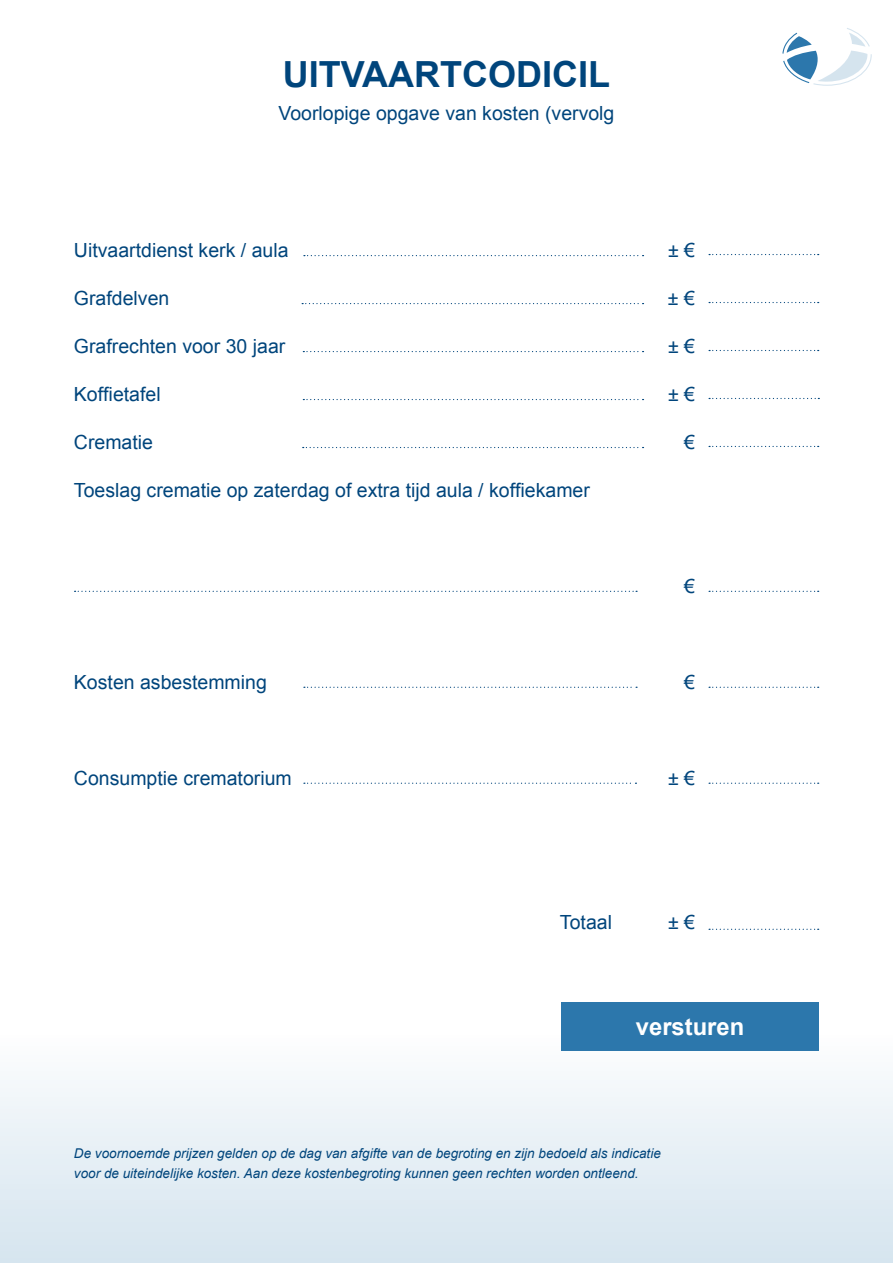
<style>
.page{position:relative;width:893px;height:1263px;background:#fff}
.page>*{position:absolute;margin:0;border:0;box-sizing:border-box;transform-origin:0 0}
.t1{font:700 36px "Arial";color:#00457c}
.t2{font:700 23.7px "Arial";color:#fff}
.t3{font:19.5px "Arial";color:#00457c}
.t4{font:italic 13.5px/19.5px "Arial";color:#00457c}
</style>
<div class="page">
<div style="left:0;top:1031px;width:893px;height:232px;background:linear-gradient(to bottom,#fdfefe,#d5e4ee)"></div>
<svg style="left:709px;top:254px;width:110px;height:1px"></svg>
<svg style="left:709px;top:302px;width:110px;height:1px"></svg>
<svg style="left:709px;top:350px;width:110px;height:1px"></svg>
<svg style="left:709px;top:398px;width:110px;height:1px"></svg>
<svg style="left:709px;top:446px;width:110px;height:1px"></svg>
<svg style="left:709px;top:591px;width:110px;height:1px"></svg>
<svg style="left:709px;top:687px;width:110px;height:1px"></svg>
<svg style="left:709px;top:783px;width:110px;height:1px"></svg>
<svg style="left:709px;top:929px;width:110px;height:1px"></svg>
<svg style="left:304px;top:255px;width:340px;height:1px"></svg>
<svg style="left:302px;top:303px;width:342px;height:1px"></svg>
<svg style="left:303px;top:351px;width:341px;height:1px"></svg>
<svg style="left:303px;top:399px;width:341px;height:1px"></svg>
<svg style="left:303px;top:447px;width:341px;height:1px"></svg>
<svg style="left:75px;top:591px;width:562px;height:1px"></svg>
<svg style="left:304px;top:687px;width:333px;height:1px"></svg>
<svg style="left:304px;top:783px;width:332px;height:1px"></svg>
<svg style="left:782px;top:28px;width:90px;height:58px"></svg>
<div style="left:561px;top:1001px;width:258px;height:49px;background:#2c77ac"></div>
<h1 class="t1" style="left:283px;top:51px;width:329px">UITVAARTCODICIL</h1>
<p class="t3" style="left:278px;top:101px;width:338px">Voorlopige opgave van kosten (vervolg</p>
<p class="t3" style="left:74px;top:237px;width:216px">Uitvaartdienst kerk / aula</p>
<p class="t3" style="left:668px;top:237px;width:28px">± €</p>
<p class="t3" style="left:74px;top:285px;width:97px">Grafdelven</p>
<p class="t3" style="left:668px;top:285px;width:28px">± €</p>
<p class="t3" style="left:74px;top:333px;width:213px">Grafrechten voor 30 jaar</p>
<p class="t3" style="left:668px;top:333px;width:28px">± €</p>
<p class="t3" style="left:74px;top:381px;width:88px">Koffietafel</p>
<p class="t3" style="left:668px;top:381px;width:28px">± €</p>
<p class="t3" style="left:74px;top:429px;width:81px">Crematie</p>
<p class="t3" style="left:684px;top:429px;width:12px">€</p>
<p class="t3" style="left:74px;top:477px;width:517px">Toeslag crematie op zaterdag of extra tijd aula / koffiekamer</p>
<p class="t3" style="left:684px;top:573px;width:12px">€</p>
<p class="t3" style="left:74px;top:669px;width:194px">Kosten asbestemming</p>
<p class="t3" style="left:684px;top:669px;width:12px">€</p>
<p class="t3" style="left:74px;top:765px;width:219px">Consumptie crematorium</p>
<p class="t3" style="left:668px;top:765px;width:28px">± €</p>
<p class="t3" style="left:560px;top:909px;width:54px">Totaal</p>
<p class="t3" style="left:668px;top:909px;width:28px">± €</p>
<p class="t2" style="left:636px;top:1011px;width:110px">versturen</p>
<p class="t4" style="left:74px;top:1144px;width:588px">De voornoemde prijzen gelden op de dag van afgifte van de begroting en zijn bedoeld als indicatie voor de uiteindelijke kosten. Aan deze kostenbegroting kunnen geen rechten worden ontleend.</p>
</div>
